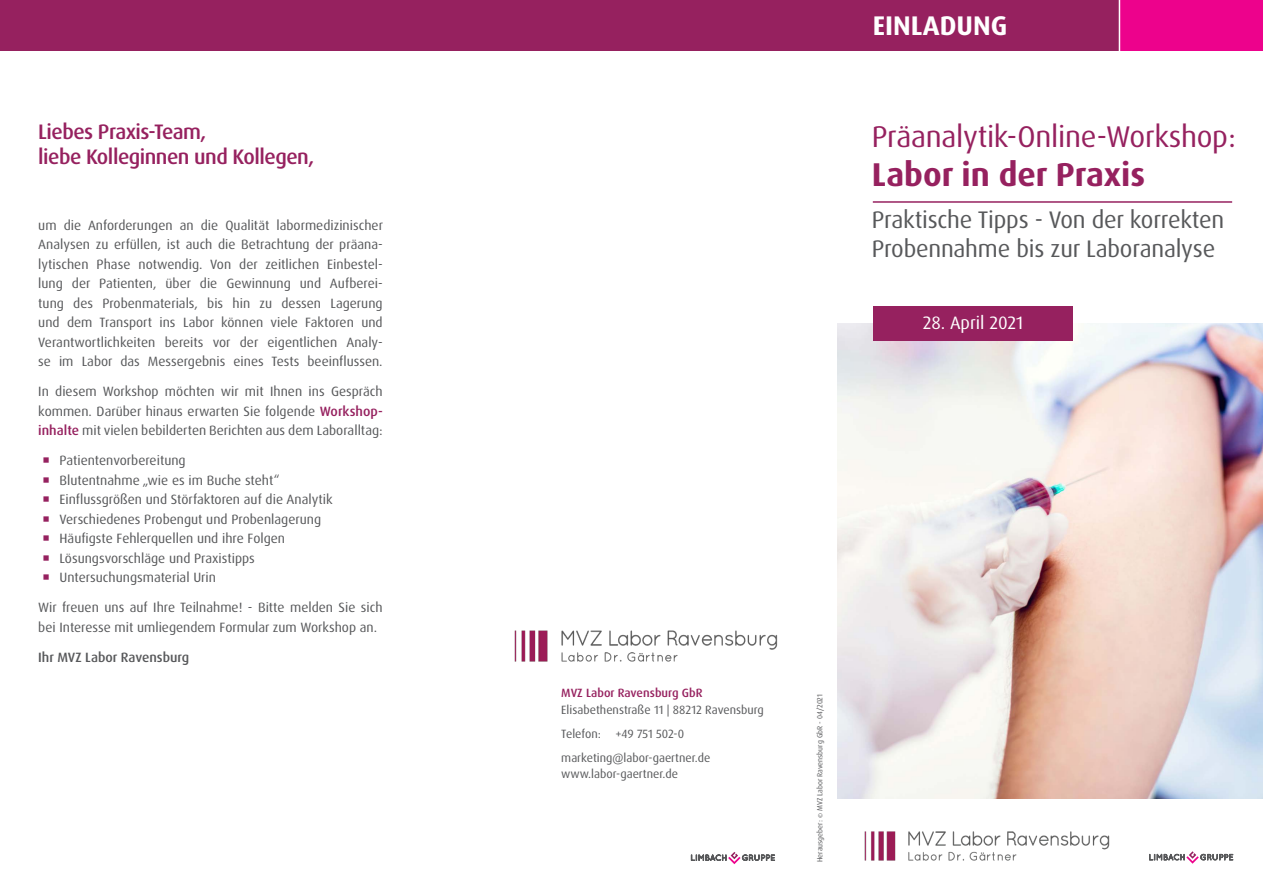
<style>
.page{position:relative;width:1263px;height:893px;background:#fff}
.page>*{position:absolute;margin:0;border:0;box-sizing:border-box;transform-origin:0 0}
.t1{font:700 33px "Dax OT";color:#96215f}
.t2{font:30px "Dax OT";letter-spacing:-.01em;color:#96215f}
.t3{font:700 27px "Dax OT";color:#fff}
.t4{font:24px/28.5px "Dax OT";letter-spacing:-.01em;color:#57585a}
.t5{font:500 21px "Dax OT";letter-spacing:-.025em;color:#96215f}
.t6{font:18px "Dax OT";color:#fff}
.t7{font:13.5px/19.5px "Dax OT";color:#57585a;text-align:justify}
.t8{font:500 13.5px "Dax OT";color:#57585a}
.t9{font:12px "Dax OT";color:#57585a}
.t10{font:500 12px "Dax OT";color:#96215f}
.t11{font:7.5px "Dax OT";color:#57585a}
.s1{font-weight:500;color:#96215f}
</style>
<div class="page">
<div style="left:0;top:0;width:1119px;height:51px;background:#96215f"></div>
<div style="left:1120px;top:0;width:143px;height:51px;background:#ed028c"></div>
<img style="left:864px;top:831px;width:246px;height:30px">
<svg style="left:1149px;top:851px;width:84px;height:13px"></svg>
<img style="left:514px;top:630px;width:264px;height:32px">
<svg style="left:691px;top:852px;width:84px;height:12px"></svg>
<img style="left:838px;top:323px;width:425px;height:475px">
<hr style="left:873px;top:201px;width:359px;height:2px;background:#96215f">
<div style="left:873px;top:306px;width:200px;height:35px;background:#96215f"></div>
<p class="t5" style="left:38px;top:118px;width:170px">Liebes Praxis-Team,</p>
<p class="t5" style="left:38px;top:143px;width:277px">liebe Kolleginnen und Kollegen,</p>
<p class="t7" style="left:38px;top:215px;width:346px">um die Anforderungen an die Qualität labormedizinischer Analysen zu erfüllen, ist auch die Betrachtung der präana&shy;lytischen Phase notwendig. Von der zeitlichen Einbestel&shy;lung der Patienten, über die Gewinnung und Aufberei&shy;tung des Probenmaterials, bis hin zu dessen Lagerung und dem Transport ins Labor können viele Faktoren und Verantwortlichkeiten bereits vor der eigentlichen Analy&shy;se im Labor das Messergebnis eines Tests beeinflussen.</p>
<p class="t7" style="left:38px;top:382px;width:346px">In diesem Workshop möchten wir mit Ihnen ins Gespräch kommen. Darüber hinaus erwarten Sie folgende <span class="s1">Workshop&shy;inhalte</span> mit vielen bebilderten Berichten aus dem Laboralltag:</p>
<p class="t7" style="left:60px;top:451px;width:128px">Patientenvorbereitung</p>
<p class="t7" style="left:60px;top:470px;width:221px">Blutentnahme „wie es im Buche steht“</p>
<p class="t7" style="left:60px;top:490px;width:275px">Einflussgrößen und Störfaktoren auf die Analytik</p>
<p class="t7" style="left:60px;top:509px;width:263px">Verschiedenes Probengut und Probenlagerung</p>
<p class="t7" style="left:60px;top:529px;width:227px">Häufigste Fehlerquellen und ihre Folgen</p>
<p class="t7" style="left:60px;top:548px;width:197px">Lösungsvorschläge und Praxistipps</p>
<p class="t7" style="left:60px;top:568px;width:158px">Untersuchungsmaterial Urin</p>
<p class="t7" style="left:38px;top:598px;width:346px">Wir freuen uns auf Ihre Teilnahme! - Bitte melden Sie sich bei Interesse mit umliegendem Formular zum Workshop an.</p>
<p class="t8" style="left:38px;top:648px;width:153px">Ihr MVZ Labor Ravensburg</p>
<p class="t3" style="left:873px;top:8px;width:136px">EINLADUNG</p>
<p class="t2" style="left:872px;top:117px;width:366px">Präanalytik-Online-Workshop:</p>
<p class="t1" style="left:872px;top:154px;width:275px">Labor in der Praxis</p>
<p class="t4" style="left:872px;top:206px;width:354px">Praktische Tipps - Von der korrekten<br>Probennahme bis zur Laboranalyse</p>
<p class="t6" style="left:923px;top:312px;width:102px">28. April 2021</p>
<p class="t10" style="left:561px;top:685px;width:143px">MVZ Labor Ravensburg GbR</p>
<p class="t9" style="left:561px;top:702px;width:204px">Elisabethenstraße 11 | 88212 Ravensburg</p>
<p class="t9" style="left:561px;top:726px;width:125px">Telefon: +49 751 502-0</p>
<p class="t9" style="left:561px;top:750px;width:151px">marketing@labor-gaertner.de</p>
<p class="t9" style="left:561px;top:766px;width:118px">www.labor-gaertner.de</p>
<p class="t11" style="left:815px;top:862px;width:170px;rotate:-90deg">Herausgeber: © MVZ Labor Ravensburg GbR - 04/2021</p>
</div>
